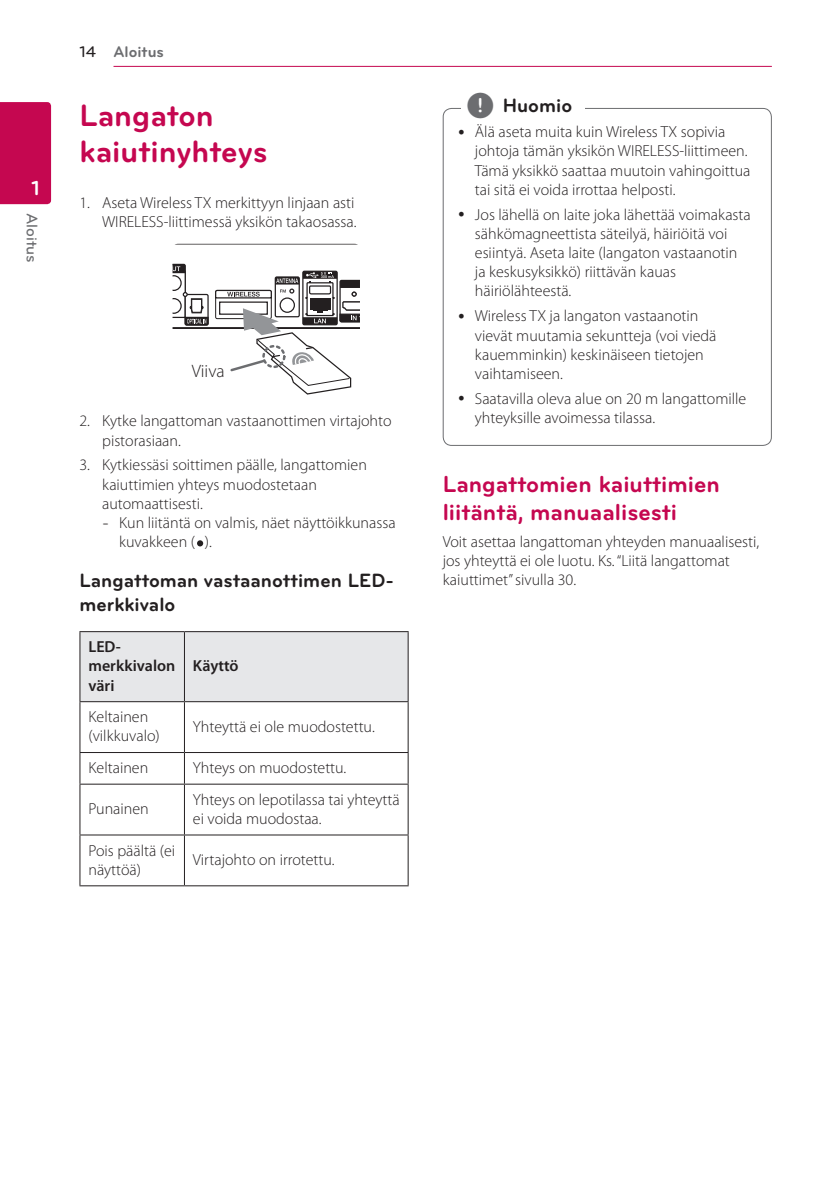
<style>
.page{position:relative;width:840px;height:1191px;background:#fff}
.page>*{position:absolute;margin:0;border:0;box-sizing:border-box;transform-origin:0 0}
.Title_1{font:700 32px/36px "Bryant LG";color:#c50750}
.Title_2{font:700 24px/28px "Bryant LG";color:#c50750}
.t1{font:700 21px "Bryant LG";color:#fff}
.Title_3{font:700 20px/24px "Bryant LG";color:#231f20}
.t2{font:300 18px "Myriad Pro";color:#231f20}
.Content_text_Light{font:300 16px/19.2px "Myriad Pro";color:#231f20}
.Content_text_Num{font:300 16px/19.2px "Myriad Pro";color:#231f20}
.Content_text_HYP{font:300 16px/19.2px "Myriad Pro";color:#231f20}
.Content_text_Light-2{font:600 16px/19.2px "Myriad Pro";color:#231f20}
.t3{font:700 16px "Bryant LG";color:#6c6d70}
.t4{font:500 16px "Bryant LG";color:#6c6d70}
.s1{font-weight:500;color:#231f20}
.s2{font-family:"Bryant LG";font-weight:400}
.s3{font-family:"UPSYS Common";font-weight:400;font-size:30px;color:#6c6d70}
</style>
<div class="page">
<hr style="left:113px;top:66px;width:658px;height:1px;background:#c50750">
<div style="left:0;top:102px;width:51px;height:102px;background:#c50750"></div>
<svg style="left:172px;top:244px;width:188px;height:151px"></svg>
<svg style="left:197px;top:540px;width:6px;height:6px"></svg>
<div style="left:80px;top:632px;width:327px;height:69px;background:#e6e7e9"></div>
<hr style="left:79px;top:631px;width:105px;height:1px;background:#231f20">
<hr style="left:79px;top:632px;width:1px;height:69px;background:#231f20">
<hr style="left:184px;top:631px;width:224px;height:1px;background:#231f20">
<hr style="left:184px;top:632px;width:1px;height:69px;background:#231f20">
<hr style="left:407px;top:632px;width:1px;height:69px;background:#231f20">
<hr style="left:79px;top:701px;width:105px;height:1px;background:#231f20">
<hr style="left:79px;top:702px;width:1px;height:50px;background:#231f20">
<hr style="left:184px;top:701px;width:224px;height:1px;background:#231f20">
<hr style="left:184px;top:702px;width:1px;height:50px;background:#231f20">
<hr style="left:407px;top:702px;width:1px;height:50px;background:#231f20">
<hr style="left:79px;top:752px;width:105px;height:1px;background:#231f20">
<hr style="left:79px;top:753px;width:1px;height:30px;background:#231f20">
<hr style="left:184px;top:752px;width:224px;height:1px;background:#231f20">
<hr style="left:184px;top:753px;width:1px;height:30px;background:#231f20">
<hr style="left:407px;top:753px;width:1px;height:30px;background:#231f20">
<hr style="left:79px;top:783px;width:105px;height:1px;background:#231f20">
<hr style="left:79px;top:784px;width:1px;height:50px;background:#231f20">
<hr style="left:184px;top:783px;width:224px;height:1px;background:#231f20">
<hr style="left:184px;top:784px;width:1px;height:50px;background:#231f20">
<hr style="left:407px;top:784px;width:1px;height:50px;background:#231f20">
<hr style="left:79px;top:834px;width:105px;height:1px;background:#231f20">
<hr style="left:79px;top:835px;width:1px;height:50px;background:#231f20">
<hr style="left:184px;top:834px;width:224px;height:1px;background:#231f20">
<hr style="left:184px;top:835px;width:1px;height:50px;background:#231f20">
<hr style="left:407px;top:835px;width:1px;height:50px;background:#231f20">
<hr style="left:79px;top:885px;width:105px;height:1px;background:#231f20">
<hr style="left:184px;top:885px;width:224px;height:1px;background:#231f20">
<div style="left:442px;top:108px;width:329px;height:338px;border:1px solid #6c6d70;border-radius:9px"></div>
<div style="left:460px;top:102px;width:124px;height:20px;background:#fff"></div>
<h3 class="t1" style="left:31px;top:174px;width:10px">1</h3>
<p class="t4" style="left:42px;top:213px;width:51px;rotate:90deg">Aloitus</p>
<p class="t3" style="left:79px;top:42px;width:86px"><span class="s1">14</span> Aloitus</p>
<p class="Title_1" style="left:79px;top:97px;width:189px">Langaton kaiutinyhteys</p>
<p class="Content_text_Num" style="left:79px;top:192px;width:278px;text-align:right">1. Aseta Wireless TX merkittyyn linjaan asti<br>WIRELESS-liittimessä yksikön takaosassa.</p>
<p class="t2" style="left:192px;top:360px;width:34px">Viiva</p>
<p class="Content_text_Num" style="left:102px;top:411px;width:291px;text-indent:-23px">2. Kytke langattoman vastaanottimen virtajohto pistorasiaan.</p>
<p class="Content_text_Num" style="left:102px;top:455px;width:266px;text-indent:-23px">3. Kytkiessäsi soittimen päälle, langattomien kaiuttimien yhteys muodostetaan automaattisesti.</p>
<p class="Content_text_HYP" style="left:119px;top:513px;width:278px;text-indent:-17px"><span class="s2">-</span> Kun liitäntä on valmis, näet näyttöikkunassa kuvakkeen ( ).</p>
<p class="Title_3" style="left:79px;top:568px;width:316px">Langattoman vastaanottimen LED&shy;merkkivalo</p>
<p class="Content_text_Light-2" style="left:88px;top:637px;width:88px">LED&shy;merkkivalon väri</p>
<p class="Content_text_Light-2" style="left:193px;top:656px;width:47px">Käyttö</p>
<p class="Content_text_Light" style="left:88px;top:707px;width:73px">Keltainen (vilkkuvalo)</p>
<p class="Content_text_Light" style="left:193px;top:716px;width:183px">Yhteyttä ei ole muodostettu.</p>
<p class="Content_text_Light" style="left:88px;top:758px;width:61px">Keltainen</p>
<p class="Content_text_Light" style="left:193px;top:758px;width:155px">Yhteys on muodostettu.</p>
<p class="Content_text_Light" style="left:88px;top:799px;width:62px">Punainen</p>
<p class="Content_text_Light" style="left:193px;top:789px;width:208px">Yhteys on lepotilassa tai yhteyttä ei voida muodostaa.</p>
<p class="Content_text_Light" style="left:88px;top:840px;width:88px">Pois päältä (ei näyttöä)</p>
<p class="Content_text_Light" style="left:193px;top:850px;width:143px">Virtajohto on irrotettu.</p>
<p class="Title_3" style="left:466px;top:93px;width:107px"><span class="s3">,</span> Huomio</p>
<p class="Content_text_Light" style="left:474px;top:122px;width:277px">Älä aseta muita kuin Wireless TX sopivia johtoja tämän yksikön WIRELESS-liittimeen.<br>Tämä yksikkö saattaa muutoin vahingoittua tai sitä ei voida irrottaa helposti.</p>
<p class="Content_text_Light" style="left:474px;top:204px;width:277px">Jos lähellä on laite joka lähettää voimakasta sähkömagneettista säteilyä, häiriöitä voi esiintyä. Aseta laite (langaton vastaanotin ja keskusyksikkö) riittävän kauas häiriölähteestä.</p>
<p class="Content_text_Light" style="left:474px;top:306px;width:243px">Wireless TX ja langaton vastaanotin vievät muutamia sekuntteja (voi viedä kauemminkin) keskinäiseen tietojen vaihtamiseen.</p>
<p class="Content_text_Light" style="left:474px;top:389px;width:273px">Saatavilla oleva alue on 20 m langattomille yhteyksille avoimessa tilassa.</p>
<p class="Title_2" style="left:442px;top:470px;width:279px">Langattomien kaiuttimien liitäntä, manuaalisesti</p>
<p class="Content_text_Light" style="left:442px;top:532px;width:318px">Voit asettaa langattoman yhteyden manuaalisesti, jos yhteyttä ei ole luotu. Ks. “Liitä langattomat kaiuttimet” sivulla 30.</p>
</div>
